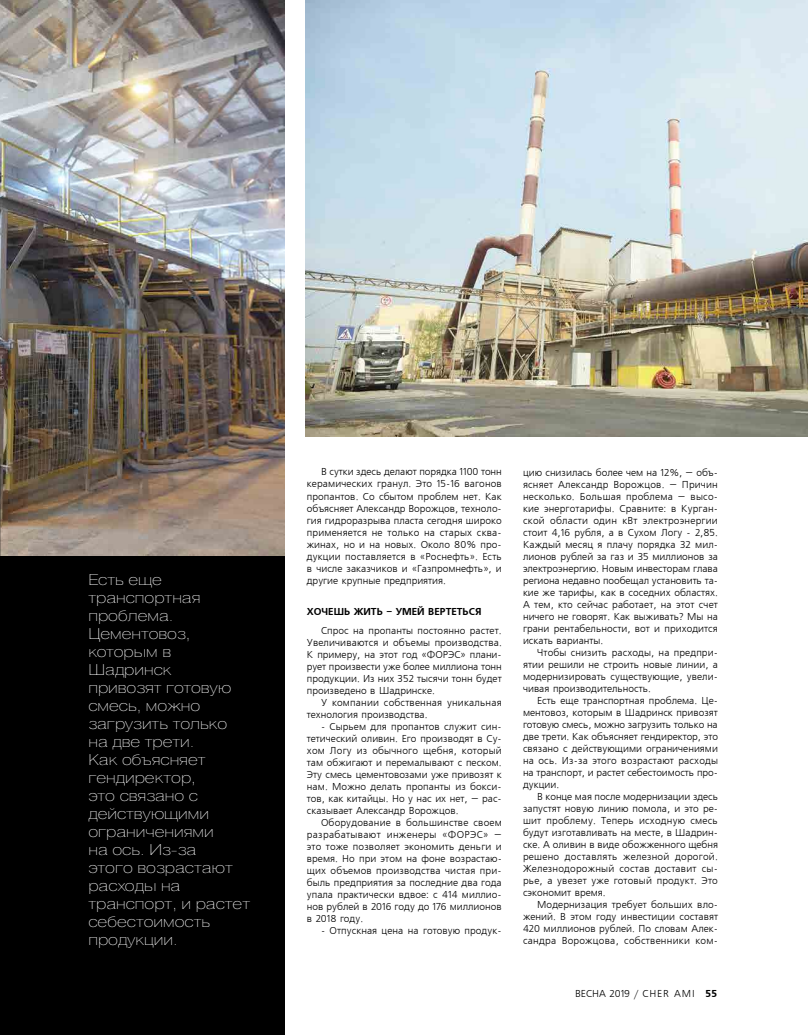
<style>
.page{position:relative;width:808px;height:1035px;background:#fff}
.page>*{position:absolute;margin:0;border:0;box-sizing:border-box;transform-origin:0 0}
.t1{font:15px/18px "Helios Ext Thin C";color:#fff}
.t2{font:10px/12px "Free Set CTT";color:#000;text-align:justify}
.t3{font:10px "AXP Free Set C Bold";color:#000}
.s1{font-family:"AXP Free Set C Bold"}
</style>
<div class="page">
<div style="left:0;top:0;width:284px;height:1035px;background:#000"></div>
<img style="left:0;top:0;width:284px;height:555px">
<img style="left:305px;top:0;width:503px;height:436px">
<p class="t1" style="left:88px;top:570px;width:163px">Есть еще транспортная проблема.<br>Цементовоз, которым в<br>Шадринск<br>привозят готовую смесь, можно загрузить только на две трети.<br>Как объясняет гендиректор,<br>это связано с действующими ограничениями<br>на ось. Из-за<br>этого возрастают расходы на транспорт, и растет себестоимость продукции.</p>
<p class="t2" style="left:307px;top:466px;width:197px;text-indent:14px">В сутки здесь делают порядка 1100 тонн керамических гранул. Это 15-16 вагонов пропантов. Со сбытом проблем нет. Как объясняет Александр Ворожцов, техноло&shy;гия гидроразрыва пласта сегодня широко применяется не только на старых сква&shy;жинах, но и на новых. Около 80% про&shy;дукции поставляется в «Роснефть». Есть в числе заказчиков и «Газпромнефть», и другие крупные предприятия.</p>
<p class="t3" style="left:307px;top:605px;width:176px">ХОЧЕШЬ ЖИТЬ – УМЕЙ ВЕРТЕТЬСЯ</p>
<p class="t2" style="left:307px;top:625px;width:197px;text-indent:14px">Спрос на пропанты постоянно растет.<br>Увеличиваются и объемы производства.<br>К примеру, на этот год «ФОРЭС» плани&shy;рует произвести уже более миллиона тонн продукции. Из них 352 тысячи тонн будет произведено в Шадринске.</p>
<p class="t2" style="left:307px;top:697px;width:196px;text-indent:14px">У компании собственная уникальная технология производства.</p>
<p class="t2" style="left:307px;top:721px;width:196px;text-indent:14px">- Сырьем для пропантов служит син&shy;тетический оливин. Его производят в Су&shy;хом Логу из обычного щебня, который там обжигают и перемалывают с песком.<br>Эту смесь цементовозами уже привозят к нам. Можно делать пропанты из бокси&shy;тов, как китайцы. Но у нас их нет, – рас&shy;сказывает Александр Ворожцов.</p>
<p class="t2" style="left:307px;top:817px;width:197px;text-indent:14px">Оборудование в большинстве своем разрабатывают инженеры «ФОРЭС» – это тоже позволяет экономить деньги и время. Но при этом на фоне возрастаю&shy;щих объемов производства чистая при&shy;быль предприятия за последние два года упала практически вдвое: с 414 миллио&shy;нов рублей в 2016 году до 176 миллионов в 2018 году.</p>
<p class="t2" style="left:321px;top:925px;width:182px">- Отпускная цена на готовую продук-</p>
<p class="t2" style="left:523px;top:466px;width:197px">цию снизилась более чем на 12%, – объ&shy;ясняет Александр Ворожцов. – Причин несколько. Большая проблема – высо&shy;кие энерготарифы. Сравните: в Курган&shy;ской области один кВт электроэнергии стоит 4,16 рубля, а в Сухом Логу - 2,85.<br>Каждый месяц я плачу порядка 32 мил&shy;лионов рублей за газ и 35 миллионов за электроэнергию. Новым инвесторам глава региона недавно пообещал установить та&shy;кие же тарифы, как в соседних областях.<br>А тем, кто сейчас работает, на этот счет ничего не говорят. Как выживать? Мы на грани рентабельности, вот и приходится искать варианты.</p>
<p class="t2" style="left:523px;top:646px;width:196px;text-indent:14px">Чтобы снизить расходы, на предпри&shy;ятии решили не строить новые линии, а модернизировать существующие, увели&shy;чивая производительность.</p>
<p class="t2" style="left:523px;top:694px;width:197px;text-indent:14px">Есть еще транспортная проблема. Це&shy;ментовоз, которым в Шадринск привозят готовую смесь, можно загрузить только на две трети. Как объясняет гендиректор, это связано с действующими ограничениями на ось. Из-за этого возрастают расходы на транспорт, и растет себестоимость про&shy;дукции.</p>
<p class="t2" style="left:523px;top:790px;width:197px;text-indent:14px">В конце мая после модернизации здесь запустят новую линию помола, и это ре&shy;шит проблему. Теперь исходную смесь будут изготавливать на месте, в Шадрин&shy;ске. А оливин в виде обожженного щебня решено доставлять железной дорогой.<br>Железнодорожный состав доставит сы&shy;рье, а увезет уже готовый продукт. Это сэкономит время.</p>
<p class="t2" style="left:523px;top:898px;width:197px;text-indent:14px">Модернизация требует больших вло&shy;жений. В этом году инвестиции составят 420 миллионов рублей. По словам Алек&shy;сандра Ворожцова, собственники ком-</p>
<p class="t2" style="left:575px;top:988px;width:143px">ВЕСНА 2019 / CHER AMI <span class="s1">55</span></p>
</div>
